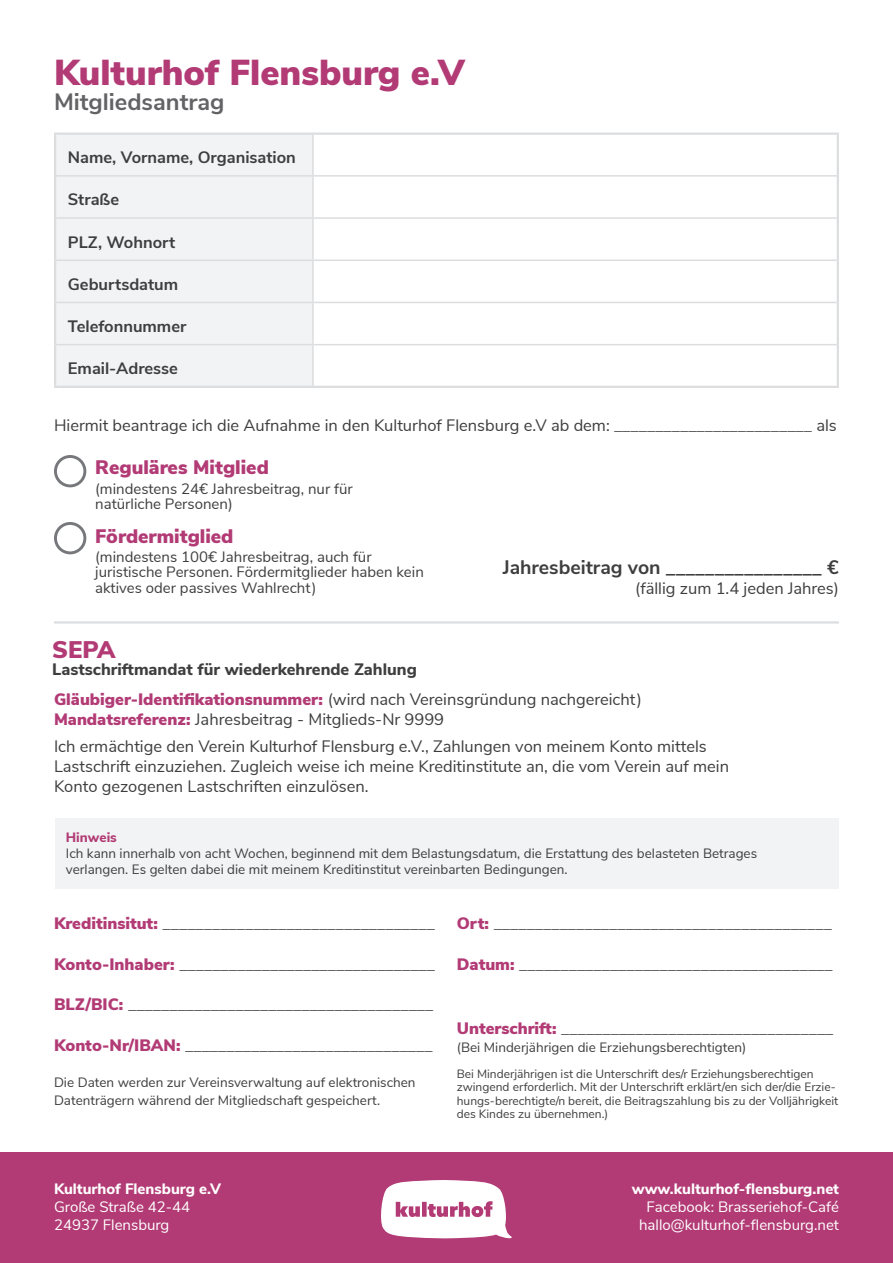
<style>
.page{position:relative;width:893px;height:1263px;background:#fff}
.page>*{position:absolute;margin:0;border:0;box-sizing:border-box;transform-origin:0 0}
.t1{font:900 36px "Nunito Sans";color:#b23b75}
.t2{font:900 24px "Nunito Sans";color:#b23b75}
.t3{font:700 23.7px "Nunito Sans";color:#636366}
.t4{font:700 19.5px "Nunito Sans";color:#3e3e3f}
.t5{font:900 19.5px "Nunito Sans";color:#b23b75}
.t6{font:16.5px/19.8px "Nunito Sans";color:#3e3e3f}
.t7{font:700 16.5px "Nunito Sans";color:#3e3e3f}
.t8{font:800 16.5px "Nunito Sans";color:#3e3e3f}
.t9{font:15px/15.8px "Nunito Sans";color:#3e3e3f}
.t10{font:15px "Nunito Sans";color:#fff}
.t11{font:800 15px "Nunito Sans";color:#fff}
.t12{font:13.5px/18px "Nunito Sans";color:#3e3e3f}
.t13{font:800 13.5px "Nunito Sans";color:#b23b75}
.t14{font:12px/13.5px "Nunito Sans";color:#3e3e3f}
.s1{font-weight:900;color:#b23b75}
</style>
<div class="page">
<div style="left:0;top:1153px;width:893px;height:110px;background:#b23b75"></div>
<svg style="left:381px;top:1180px;width:131px;height:59px"></svg>
<div style="left:56px;top:135px;width:256px;height:251px;background:#f2f3f4"></div>
<hr style="left:312px;top:135px;width:2px;height:40px;background:#dcdddf">
<hr style="left:56px;top:175px;width:257px;height:2px;background:#dcdddf">
<hr style="left:313px;top:175px;width:524px;height:2px;background:#dcdddf">
<hr style="left:312px;top:177px;width:2px;height:40px;background:#dcdddf">
<hr style="left:56px;top:217px;width:257px;height:2px;background:#dcdddf">
<hr style="left:313px;top:217px;width:524px;height:2px;background:#dcdddf">
<hr style="left:312px;top:219px;width:2px;height:40px;background:#dcdddf">
<hr style="left:56px;top:259px;width:257px;height:2px;background:#dcdddf">
<hr style="left:313px;top:259px;width:524px;height:2px;background:#dcdddf">
<hr style="left:312px;top:261px;width:2px;height:41px;background:#dcdddf">
<hr style="left:56px;top:302px;width:257px;height:1px;background:#dcdddf">
<hr style="left:313px;top:302px;width:524px;height:1px;background:#dcdddf">
<hr style="left:312px;top:303px;width:2px;height:41px;background:#dcdddf">
<hr style="left:56px;top:344px;width:257px;height:1px;background:#dcdddf">
<hr style="left:313px;top:344px;width:524px;height:1px;background:#dcdddf">
<hr style="left:312px;top:345px;width:2px;height:41px;background:#dcdddf">
<hr style="left:54px;top:133px;width:259px;height:2px;background:#dcdddf">
<hr style="left:54px;top:135px;width:2px;height:41px;background:#dcdddf">
<hr style="left:313px;top:133px;width:526px;height:2px;background:#dcdddf">
<hr style="left:837px;top:135px;width:2px;height:41px;background:#dcdddf">
<hr style="left:54px;top:176px;width:2px;height:42px;background:#dcdddf">
<hr style="left:837px;top:176px;width:2px;height:42px;background:#dcdddf">
<hr style="left:54px;top:218px;width:2px;height:42px;background:#dcdddf">
<hr style="left:837px;top:218px;width:2px;height:42px;background:#dcdddf">
<hr style="left:54px;top:260px;width:2px;height:42px;background:#dcdddf">
<hr style="left:837px;top:260px;width:2px;height:42px;background:#dcdddf">
<hr style="left:54px;top:302px;width:2px;height:43px;background:#dcdddf">
<hr style="left:837px;top:302px;width:2px;height:43px;background:#dcdddf">
<hr style="left:54px;top:345px;width:2px;height:41px;background:#dcdddf">
<hr style="left:837px;top:345px;width:2px;height:41px;background:#dcdddf">
<hr style="left:54px;top:386px;width:259px;height:2px;background:#dcdddf">
<hr style="left:313px;top:386px;width:526px;height:2px;background:#dcdddf">
<hr style="left:54px;top:621px;width:785px;height:2px;background:#dcdddf">
<div style="left:54px;top:455px;width:32px;height:32px;border:3px solid #76787b;border-radius:50%"></div>
<div style="left:54px;top:522px;width:32px;height:32px;border:3px solid #76787b;border-radius:50%"></div>
<div style="left:55px;top:818px;width:783px;height:71px;background:#f2f3f4"></div>
<p class="t1" style="left:54px;top:45px;width:412px">Kulturhof Flensburg e.V</p>
<p class="t3" style="left:54px;top:84px;width:172px">Mitgliedsantrag</p>
<p class="t7" style="left:68px;top:145px;width:229px">Name, Vorname, Organisation</p>
<p class="t7" style="left:68px;top:187px;width:53px">Straße</p>
<p class="t7" style="left:68px;top:230px;width:109px">PLZ, Wohnort</p>
<p class="t7" style="left:68px;top:272px;width:112px">Geburtsdatum</p>
<p class="t7" style="left:68px;top:314px;width:120px">Telefonnummer</p>
<p class="t7" style="left:68px;top:356px;width:112px">Email-Adresse</p>
<p class="t6" style="left:54px;top:415px;width:784px">Hiermit beantrage ich die Aufnahme in den Kulturhof Flensburg e.V ab dem: ________________________ als</p>
<p class="t5" style="left:95px;top:452px;width:175px">Reguläres Mitglied</p>
<p class="t9" style="left:95px;top:480px;width:259px">(mindestens 24€ Jahresbeitrag, nur für natürliche Personen)</p>
<p class="t9" style="left:95px;top:548px;width:330px">(mindestens 100€ Jahresbeitrag, auch für juristische Personen. Fördermitglieder haben kein aktives oder passives Wahlrecht)</p>
<p class="t5" style="left:95px;top:522px;width:140px">Fördermitglied</p>
<p class="t2" style="left:52px;top:632px;width:64px">SEPA</p>
<p class="t8" style="left:52px;top:657px;width:366px">Lastschriftmandat für wiederkehrende Zahlung</p>
<p class="t4" style="left:503px;top:553px;width:338px">Jahresbeitrag von ________________ €</p>
<p class="t6" style="left:635px;top:577px;width:205px">(fällig zum 1.4 jeden Jahres)</p>
<p class="t6" style="left:54px;top:688px;width:589px"><span class="s1">Gläubiger-Identifikationsnummer:</span> (wird nach Vereinsgründung nachgereicht)</p>
<p class="t6" style="left:54px;top:708px;width:392px"><span class="s1">Mandatsreferenz:</span> Jahresbeitrag - Mitglieds-Nr 9999</p>
<p class="t6" style="left:54px;top:735px;width:677px">Ich ermächtige den Verein Kulturhof Flensburg e.V., Zahlungen von meinem Konto mittels<br>Lastschrift einzuziehen. Zugleich weise ich meine Kreditinstitute an, die vom Verein auf mein<br>Konto gezogenen Lastschriften einzulösen.</p>
<p class="t13" style="left:66px;top:827px;width:52px">Hinweis</p>
<p class="t12" style="left:66px;top:844px;width:693px;line-height:16.2px">Ich kann innerhalb von acht Wochen, beginnend mit dem Belastungsdatum, die Erstattung des belasteten Betrages verlangen. Es gelten dabei die mit meinem Kreditinstitut vereinbarten Bedingungen.</p>
<p class="t6" style="left:54px;top:912px;width:382px"><span class="s1">Kreditinsitut:</span> _________________________________</p>
<p class="t6" style="left:54px;top:953px;width:383px"><span class="s1">Konto-Inhaber:</span> _______________________________</p>
<p class="t6" style="left:54px;top:993px;width:381px"><span class="s1">BLZ/BIC:</span> _____________________________________</p>
<p class="t6" style="left:54px;top:1034px;width:380px"><span class="s1">Konto-Nr/IBAN:</span> ______________________________</p>
<p class="t12" style="left:54px;top:1072px;width:363px">Die Daten werden zur Vereinsverwaltung auf elektronischen<br>Datenträgern während der Mitgliedschaft gespeichert.</p>
<p class="t6" style="left:457px;top:912px;width:377px"><span class="s1">Ort:</span> _________________________________________</p>
<p class="t6" style="left:457px;top:953px;width:377px"><span class="s1">Datum:</span> ______________________________________</p>
<p class="t6" style="left:457px;top:1017px;width:378px"><span class="s1">Unterschrift:</span> _________________________________</p>
<p class="t12" style="left:457px;top:1037px;width:291px">(Bei Minderjährigen die Erziehungsberechtigten)</p>
<p class="t14" style="left:457px;top:1066px;width:383px">Bei Minderjährigen ist die Unterschrift des/r Erziehungsberechtigen zwingend erforderlich. Mit der Unterschrift erklärt/en sich der/die Erzie&shy;hungs-berechtigte/n bereit, die Beitragszahlung bis zu der Volljährigkeit des Kindes zu übernehmen.)</p>
<p class="t11" style="left:54px;top:1177px;width:169px">Kulturhof Flensburg e.V</p>
<p class="t10" style="left:54px;top:1195px;width:138px">Große Straße 42-44</p>
<p class="t10" style="left:54px;top:1213px;width:117px">24937 Flensburg</p>
<p class="t11" style="left:632px;top:1177px;width:209px">www.kulturhof-flensburg.net</p>
<p class="t10" style="left:647px;top:1195px;width:194px">Facebook: Brasseriehof-Café</p>
<p class="t10" style="left:639px;top:1213px;width:201px">hallo@kulturhof-flensburg.net</p>
</div>
